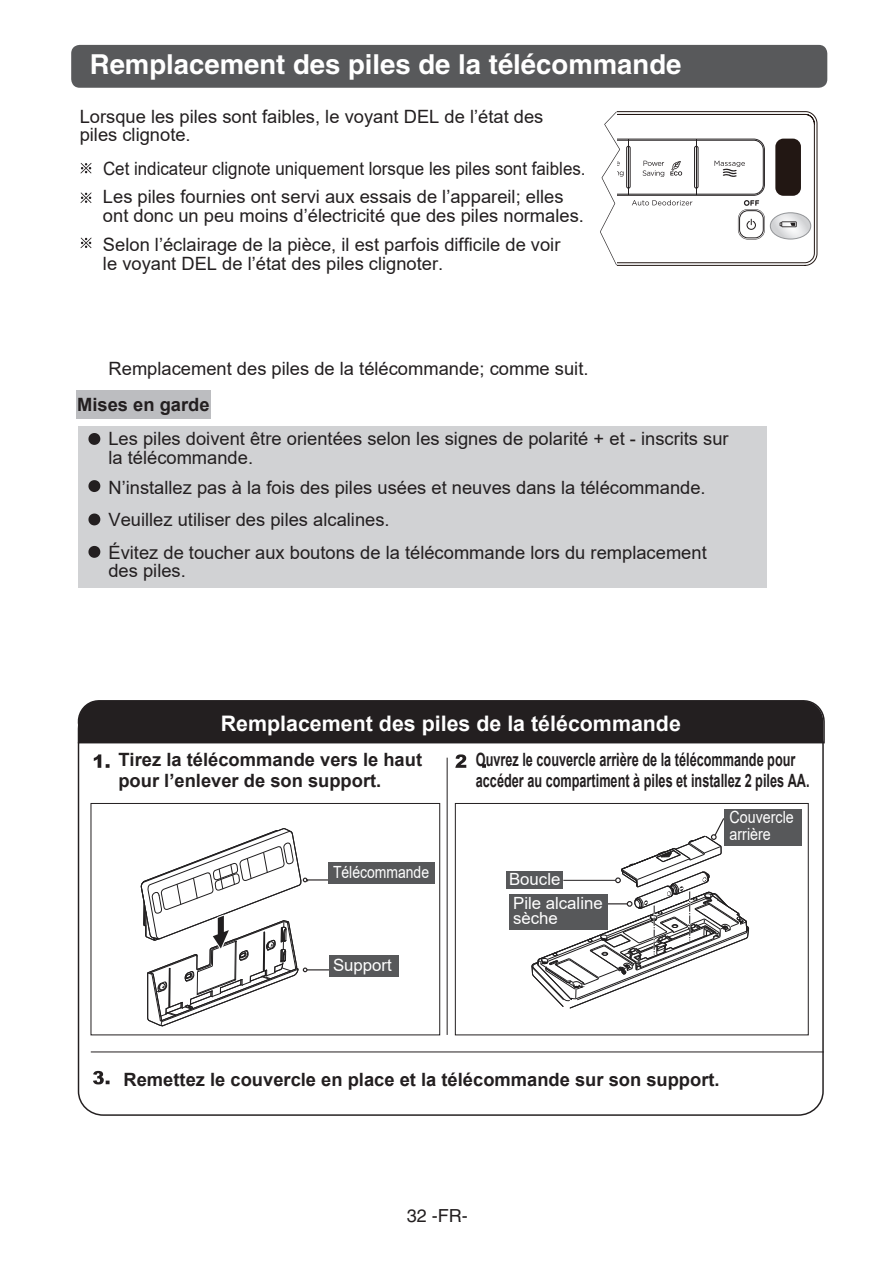
<style>
.page{position:relative;width:893px;height:1263px;background:#fff}
.page>*{position:absolute;margin:0;border:0;box-sizing:border-box;transform-origin:0 0}
.t1{font:700 27.45px "Helvetica LT Std";color:#fff}
.t2{font:700 21.45px "Arial";color:#fff}
.t3{font:18.3px/18.3px "Arial";color:#231f20}
.t4{font:700 18.3px/21.5px "Arial";color:#231f20}
.t5{font:700 18.3px/21.5px "Arial";color:#231f20;scale:.69 1}
.t6{font:18.3px "Arial";color:#231f20;scale:.92 1}
.t7{font:18px "Helvetica LT Std";color:#231f20}
.t8{font:16.8px/23.4px "Arial";color:#fff}
.t9{font:16.8px/16.8px "Arial";color:#fff;scale:.85 1}
.t10{font:16.8px "Arial";color:#fff;scale:.83 1}
</style>
<div class="page">
<div style="left:77px;top:390px;width:134px;height:28px;background:#bcbdc0"></div>
<div style="left:77px;top:700px;width:748px;height:44px;background:#231f20"></div>
<hr style="left:447px;top:758px;width:1px;height:277px;background:#231f20">
<svg style="left:90px;top:803px;width:734px;height:249px"></svg>
<svg style="left:80px;top:192px;width:12px;height:11px"></svg>
<svg style="left:80px;top:163px;width:12px;height:11px"></svg>
<svg style="left:80px;top:238px;width:12px;height:10px"></svg>
<svg style="left:94px;top:754px;width:16px;height:14px"></svg>
<svg style="left:93px;top:1071px;width:17px;height:13px"></svg>
<svg style="left:455px;top:754px;width:11px;height:14px"></svg>
<svg style="left:482px;top:764px;width:4px;height:4px"></svg>
<div style="left:78px;top:426px;width:689px;height:162px;background:#d1d2d4"></div>
<svg style="left:88px;top:433px;width:12px;height:12px"></svg>
<hr style="left:303px;top:878px;width:47px;height:4px;background:#fff">
<hr style="left:307px;top:879px;width:43px;height:2px;background:#231f20">
<hr style="left:303px;top:968px;width:47px;height:3px;background:#fff">
<hr style="left:307px;top:969px;width:43px;height:1px;background:#231f20">
<div style="left:509px;top:894px;width:98px;height:36px;background:#57585a"></div>
<div style="left:725px;top:810px;width:77px;height:36px;background:#57585a"></div>
<div style="left:507px;top:872px;width:56px;height:17px;background:#57585a"></div>
<div style="left:328px;top:862px;width:106px;height:22px;background:#57585a"></div>
<div style="left:330px;top:955px;width:69px;height:21px;background:#57585a"></div>
<svg style="left:88px;top:480px;width:12px;height:12px"></svg>
<svg style="left:88px;top:514px;width:12px;height:11px"></svg>
<svg style="left:88px;top:546px;width:12px;height:12px"></svg>
<div style="left:71px;top:45px;width:756px;height:43px;background:#58595b;border-radius:9px"></div>
<svg style="left:140px;top:803px;width:168px;height:250px"></svg>
<svg style="left:531px;top:817px;width:218px;height:192px"></svg>
<svg style="left:600px;top:112px;width:218px;height:153px"></svg>
<h1 class="t1" style="left:90px;top:48px;width:593px">Remplacement des piles de la télécommande</h1>
<p class="t3" style="left:80px;top:107px;width:465px">Lorsque les piles sont faibles, le voyant DEL de l’état des piles clignote.</p>
<p class="t6" style="left:103px;top:158px;width:526px">Cet indicateur clignote uniquement lorsque les piles sont faibles.</p>
<p class="t3" style="left:103px;top:188px;width:482px">Les piles fournies ont servi aux essais de l’appareil; elles ont donc un peu moins d’électricité que des piles normales.</p>
<p class="t3" style="left:103px;top:236px;width:459px">Selon l’éclairage de la pièce, il est parfois difficile de voir le voyant DEL de l’état des piles clignoter.</p>
<p class="t3" style="left:109px;top:360px;width:481px">Remplacement des piles de la télécommande; comme suit.</p>
<p class="t4" style="left:77px;top:394px;width:134px">Mises en garde</p>
<p class="t3" style="left:108px;top:430px;width:622px">Les piles doivent être orientées selon les signes de polarité + et - inscrits sur la télécommande.</p>
<p class="t3" style="left:108px;top:471px;width:600px;line-height:32.5px">N’installez pas à la fois des piles usées et neuves dans la télécommande.<br>Veuillez utiliser des piles alcalines.<br>Évitez de toucher aux boutons de la télécommande lors du remplacement</p>
<p class="t3" style="left:108px;top:562px;width:79px">des piles.</p>
<p class="t2" style="left:221px;top:711px;width:462px">Remplacement des piles de la télécommande</p>
<p class="t4" style="left:118px;top:749px;width:305px">Tirez la télécommande vers le haut pour l’enlever de son support.</p>
<p class="t5" style="left:476px;top:749px;width:485px">Ouvrez le couvercle arrière de la télécommande pour accéder au compartiment à piles et installez 2 piles AA.</p>
<p class="t10" style="left:333px;top:863px;width:117px">Télécommande</p>
<p class="t8" style="left:333px;top:954px;width:60px">Support</p>
<p class="t8" style="left:509px;top:868px;width:95px">Boucle<br>Pile alcaline</p>
<p class="t8" style="left:513px;top:906px;width:46px">sèche</p>
<p class="t9" style="left:729px;top:809px;width:77px">Couvercle arrière</p>
<p class="t4" style="left:124px;top:1069px;width:598px">Remettez le couvercle en place et la télécommande sur son support.</p>
<p class="t7" style="left:407px;top:1209px;width:63px">32 -FR-</p>
</div>
